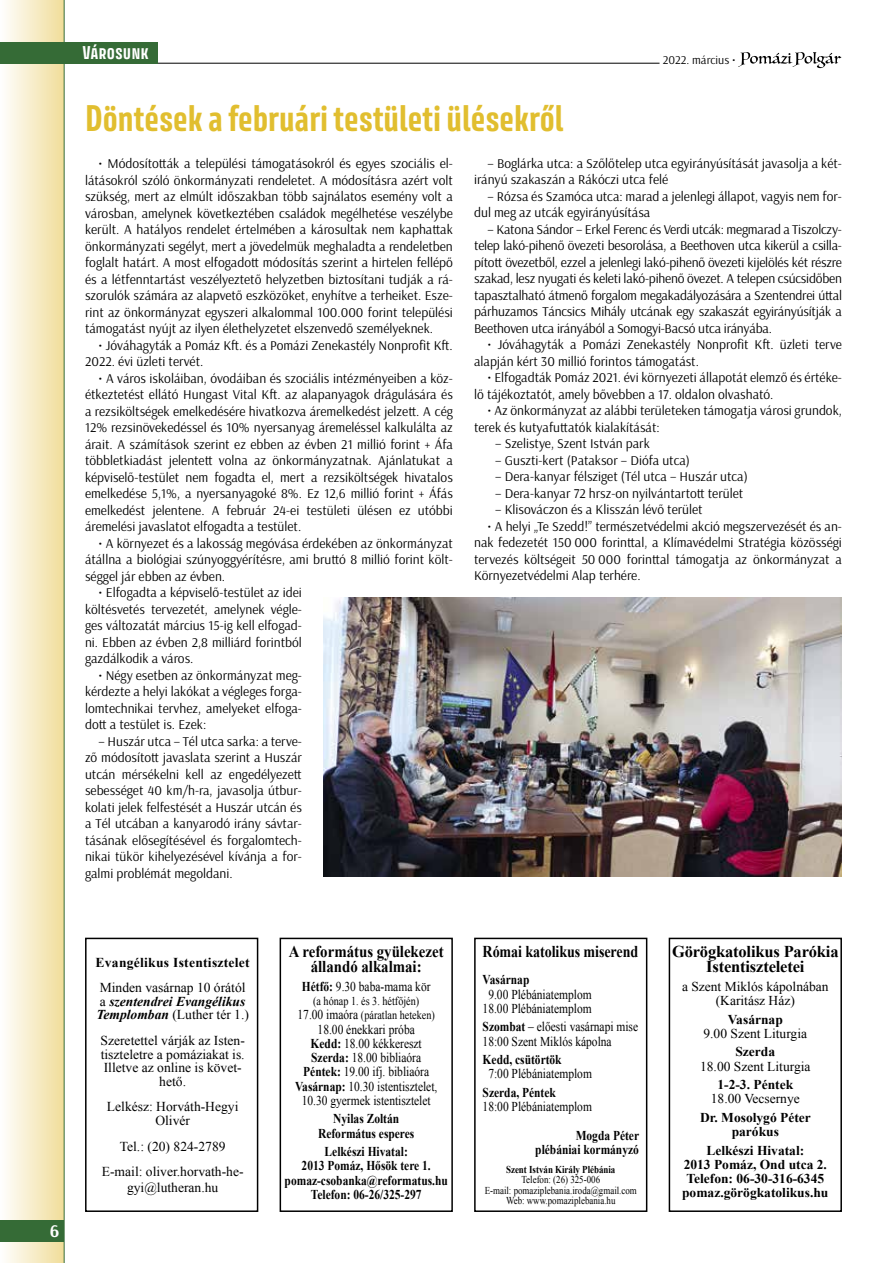
<style>
.page{position:relative;width:893px;height:1263px;background:#fff}
.page>*{position:absolute;margin:0;border:0;box-sizing:border-box;transform-origin:0 0}
.t1{font:700 33px "Avory I Latn";color:#e1be2f}
.t2{font:700 18px "Arsenal";color:#fff}
.t3{font:700 16.5px/15px "Times New Roman";letter-spacing:-.005em;color:#000;text-align:center}
.t4{font:700 16.5px/15px "Times New Roman";letter-spacing:-.005em;color:#000;text-align:center;scale:.9 1}
.t5{font:700 16.5px "Times New Roman";letter-spacing:-.005em;color:#000;scale:.85 1}
.t6{font:700 16.5px "Avory I Latn";color:#fff}
.t7{font:13.5px/16.5px "Arsenal";color:#000;text-align:justify}
.t8{font:13.5px/13.5px "Times New Roman";color:#000;text-align:center}
.t9{font:13.5px/14.2px "Times New Roman";color:#000;text-align:center;scale:.85 1}
.t10{font:700 13.5px/14.2px "Times New Roman";color:#000;text-align:center;scale:.85 1}
.t11{font:700 13.5px/14.2px "Times New Roman";color:#000;text-align:center}
.t12{font:700 13.5px "Times New Roman";letter-spacing:.02em;color:#000}
.t13{font:12px/14.2px "Times New Roman";color:#000;text-align:center;scale:.85 1}
.t14{font:12px "Arsenal";color:#000}
.t15{font:10.5px/10.5px "Times New Roman";color:#000;text-align:center;scale:.85 1}
.t16{font:700 10.5px "Times New Roman";color:#000;scale:.85 1}
.s1{font-weight:700;font-style:italic}
.s2{font-weight:700}
.s3{font-size:13.5px}
</style>
<div class="page">
<div style="left:0;top:0;width:64px;height:1263px;background:linear-gradient(to right,#fffeff,#f1de9b)"></div>
<hr style="left:64px;top:0;width:1px;height:1263px;background:#356b36">
<svg style="left:738px;top:52px;width:103px;height:16px"></svg>
<div style="left:0;top:1220px;width:64px;height:22px;background:#356b36"></div>
<hr style="left:156px;top:63px;width:503px;height:1px;background:#000">
<div style="left:0;top:42px;width:157px;height:21px;background:#356b36"></div>
<div style="left:669px;top:938px;width:173px;height:274px;border:2px solid #000"></div>
<div style="left:85px;top:938px;width:173px;height:274px;border:2px solid #000"></div>
<div style="left:280px;top:938px;width:173px;height:274px;border:2px solid #000"></div>
<div style="left:474px;top:938px;width:173px;height:274px;border:2px solid #000"></div>
<img style="left:323px;top:597px;width:519px;height:279px">
<p class="t6" style="left:82px;top:42px;width:68px">Városunk</p>
<p class="t14" style="left:663px;top:52px;width:74px">2022. március •</p>
<h1 class="t1" style="left:85px;top:97px;width:480px">Döntések a februári testületi ülésekről</h1>
<p class="t7" style="left:85px;top:155px;width:369px;text-indent:14px">• Módosították a települési támogatásokról és egyes szociális el&shy;látásokról szóló önkormányzati rendeletet. A módosításra azért volt szükség, mert az elmúlt időszakban több sajnálatos esemény volt a városban, amelynek következtében családok megélhetése veszélybe került. A hatályos rendelet értelmében a károsultak nem kaphattak önkormányzati segélyt, mert a jövedelmük meghaladta a rendeletben foglalt határt. A most elfogadott módosítás szerint a hirtelen fellépő és a létfenntartást veszélyeztető helyzetben biztosítani tudják a rá&shy;szorulók számára az alapvető eszközöket, enyhítve a terheiket. Esze&shy;rint az önkormányzat egyszeri alkalommal 100.000 forint települési támogatást nyújt az ilyen élethelyzetet elszenvedő személyeknek.</p>
<p class="t7" style="left:85px;top:337px;width:369px;text-indent:14px">• Jóváhagyták a Pomáz Kft. és a Pomázi Zenekastély Nonprofit Kft.<br>2022. évi üzleti tervét.</p>
<p class="t7" style="left:85px;top:370px;width:369px;text-indent:14px">• A város iskoláiban, óvodáiban és szociális intézményeiben a köz&shy;étkeztetést ellátó Hungast Vital Kft. az alapanyagok drágulására és a rezsiköltségek emelkedésére hivatkozva áremelkedést jelzett. A cég 12% rezsinövekedéssel és 10% nyersanyag áremeléssel kalkulálta az árait. A számítások szerint ez ebben az évben 21 millió forint + Áfa többletkiadást jelentett volna az önkormányzatnak. Ajánlatukat a képviselő-testület nem fogadta el, mert a rezsiköltségek hivatalos emelkedése 5,1%, a nyersanyagoké 8%. Ez 12,6 millió forint + Áfás emelkedést jelentene. A február 24-ei testületi ülésen ez utóbbi áremelési javaslatot elfogadta a testület.</p>
<p class="t7" style="left:85px;top:535px;width:369px;text-indent:14px">• A környezet és a lakosság megóvása érdekében az önkormányzat átállna a biológiai szúnyoggyérítésre, ami bruttó 8 millió forint költ&shy;séggel jár ebben az évben.</p>
<p class="t7" style="left:85px;top:584px;width:218px;text-indent:14px">• Elfogadta a képviselő-testület az idei költésvetés tervezetét, amelynek végle&shy;ges változatát március 15-ig kell elfogad&shy;ni. Ebben az évben 2,8 milliárd forintból gazdálkodik a város.</p>
<p class="t7" style="left:85px;top:667px;width:218px;text-indent:14px">• Négy esetben az önkormányzat meg&shy;kérdezte a helyi lakókat a végleges forga&shy;lomtechnikai tervhez, amelyeket elfoga&shy;dott a testület is. Ezek:</p>
<p class="t7" style="left:85px;top:733px;width:218px;text-indent:14px">– Huszár utca – Tél utca sarka: a terve&shy;ző módosított javaslata szerint a Huszár utcán mérsékelni kell az engedélyezett sebességet 40 km/h-ra, javasolja útbur&shy;kolati jelek felfestését a Huszár utcán és a Tél utcában a kanyarodó irány sávtar&shy;tásának elősegítésével és forgalomtech&shy;nikai tükör kihelyezésével kívánja a for&shy;galmi problémát megoldani.</p>
<p class="t7" style="left:474px;top:155px;width:369px;text-indent:14px">– Boglárka utca: a Szőlőtelep utca egyirányúsítását javasolja a két&shy;irányú szakaszán a Rákóczi utca felé</p>
<p class="t7" style="left:474px;top:188px;width:369px;text-indent:14px">– Rózsa és Szamóca utca: marad a jelenlegi állapot, vagyis nem for&shy;dul meg az utcák egyirányúsítása</p>
<p class="t7" style="left:474px;top:221px;width:369px;text-indent:14px">– Katona Sándor – Erkel Ferenc és Verdi utcák: megmarad a Tiszolczy&shy;telep lakó-pihenő övezeti besorolása, a Beethoven utca kikerül a csilla&shy;pított övezetből, ezzel a jelenlegi lakó-pihenő övezeti kijelölés két részre szakad, lesz nyugati és keleti lakó-pihenő övezet. A telepen csúcsidőben tapasztalható átmenő forgalom megakadályozására a Szentendrei úttal párhuzamos Táncsics Mihály utcának egy szakaszát egyirányúsítják a Beethoven utca irányából a Somogyi-Bacsó utca irányába.</p>
<p class="t7" style="left:474px;top:337px;width:369px;text-indent:13px">• Jóváhagyták a Pomázi Zenekastély Nonprofit Kft. üzleti terve alapján kért 30 millió forintos támogatást.</p>
<p class="t7" style="left:474px;top:370px;width:369px;text-indent:13px">• Elfogadták Pomáz 2021. évi környezeti állapotát elemző és értéke&shy;lő tájékoztatót, amely bővebben a 17. oldalon olvasható.</p>
<p class="t7" style="left:474px;top:403px;width:369px;text-indent:13px">• Az önkormányzat az alábbi területeken támogatja városi grundok, terek és kutyafuttatók kialakítását:</p>
<p class="t7" style="left:495px;top:436px;width:156px">– Szelistye, Szent István park</p>
<p class="t7" style="left:495px;top:452px;width:196px">– Guszti-kert (Pataksor – Diófa utca)</p>
<p class="t7" style="left:495px;top:469px;width:254px">– Dera-kanyar félsziget (Tél utca – Huszár utca)</p>
<p class="t7" style="left:495px;top:485px;width:250px">– Dera-kanyar 72 hrsz-on nyilvántartott terület</p>
<p class="t7" style="left:495px;top:502px;width:209px">– Klisováczon és a Klisszán lévő terület</p>
<p class="t7" style="left:474px;top:518px;width:369px;text-indent:13px">• A helyi „Te Szedd!” természetvédelmi akció megszervezését és an&shy;nak fedezetét 150 000 forinttal, a Klímavédelmi Stratégia közösségi tervezés költségeit 50 000 forinttal támogatja az önkormányzat a Környezetvédelmi Alap terhére.</p>
<h2 class="t2" style="left:50px;top:1220px;width:11px">6</h2>
<p class="t12" style="left:96px;top:952px;width:156px">Evangélikus Istentisztelet</p>
<p class="t8" style="left:96px;top:980px;width:154px;text-align:left">Minden vasárnap 10 órától a <span class="s1">szentendrei Evangélikus<br>Templomban</span> (Luther tér 1.)</p>
<p class="t8" style="left:101px;top:1033px;width:146px">Szeretettel várják az Isten&shy;tiszteletre a pomáziakat is.<br>Illetve az online is követ&shy;hető.</p>
<p class="t8" style="left:107px;top:1099px;width:133px">Lelkész: Horváth-Hegyi<br>Olivér</p>
<p class="t8" style="left:102px;top:1133px;width:143px;line-height:25.7px">Tel.: (20) 824-2789<br>E-mail: oliver.horvath-he-</p>
<p class="t8" style="left:127px;top:1181px;width:93px">gyi@lutheran.hu</p>
<p class="t4" style="left:289px;top:944px;width:173px">A református gyülekezet állandó alkalmai:</p>
<p class="t9" style="left:302px;top:979px;width:153px"><span class="s2">Hétfő:</span> 9.30 baba-mama kör</p>
<p class="t13" style="left:298px;top:994px;width:163px">(a hónap 1. és 3. hétfőjén)<br><span class="s3">17.00 imaóra</span> (páratlan heteken)</p>
<p class="t9" style="left:295px;top:1022px;width:169px">18.00 énekkari próba<br><span class="s2">Kedd:</span> 18.00 kékkereszt<br><span class="s2">Szerda:</span> 18.00 bibliaóra<br><span class="s2">Péntek:</span> 19.00 ifj. bibliaóra<br><span class="s2">Vasárnap:</span> 10.30 istentisztelet,<br>10.30 gyermek istentisztelet</p>
<p class="t10" style="left:318px;top:1111px;width:115px">Nyilas Zoltán<br>Református esperes</p>
<p class="t10" style="left:285px;top:1144px;width:193px">Lelkészi Hivatal:<br>2013 Pomáz, Hősök tere 1. pomaz-csobanka@reformatus.hu<br>Telefon: 06-26/325-297</p>
<p class="t5" style="left:483px;top:940px;width:184px">Római katolikus miserend</p>
<p class="t10" style="left:483px;top:972px;width:57px">Vasárnap</p>
<p class="t9" style="left:483px;top:987px;width:130px">9.00 Plébániatemplom<br>18.00 Plébániatemplom</p>
<p class="t9" style="left:483px;top:1019px;width:184px;text-align:left"><span class="s2">Szombat</span> – előesti vasárnapi mise<br>18:00 Szent Miklós kápolna</p>
<p class="t10" style="left:483px;top:1052px;width:95px">Kedd, csütörtök</p>
<p class="t9" style="left:488px;top:1066px;width:123px">7:00 Plébániatemplom</p>
<p class="t10" style="left:483px;top:1085px;width:88px">Szerda, Péntek</p>
<p class="t9" style="left:483px;top:1099px;width:130px">18:00 Plébániatemplom</p>
<p class="t10" style="left:535px;top:1128px;width:124px;text-align:right">Mogda Péter plébániai kormányzó</p>
<p class="t16" style="left:506px;top:1162px;width:130px">Szent István Király Plébánia</p>
<p class="t15" style="left:485px;top:1174px;width:181px">Telefon: (26) 325-006<br>E-mail: pomaziplebania.iroda@gmail.com<br>Web: www.pomaziplebania.hu</p>
<p class="t3" style="left:672px;top:944px;width:168px">Görögkatolikus Parókia<br>Istentiszteletei</p>
<p class="t8" style="left:682px;top:979px;width:148px;line-height:14.2px">a Szent Miklós kápolnában (Karitász Ház)</p>
<p class="t11" style="left:728px;top:1012px;width:57px">Vasárnap</p>
<p class="t8" style="left:703px;top:1026px;width:105px">9.00 Szent Liturgia</p>
<p class="t11" style="left:735px;top:1044px;width:41px">Szerda</p>
<p class="t8" style="left:700px;top:1059px;width:112px">18.00 Szent Liturgia</p>
<p class="t11" style="left:717px;top:1077px;width:77px">1-2-3. Péntek</p>
<p class="t8" style="left:711px;top:1092px;width:90px">18.00 Vecsernye</p>
<p class="t11" style="left:700px;top:1110px;width:112px">Dr. Mosolygó Péter parókus</p>
<p class="t11" style="left:682px;top:1143px;width:148px">Lelkészi Hivatal:<br>2013 Pomáz, Ond utca 2.<br>Telefon: 06-30-316-6345 pomaz.görögkatolikus.hu</p>
</div>
